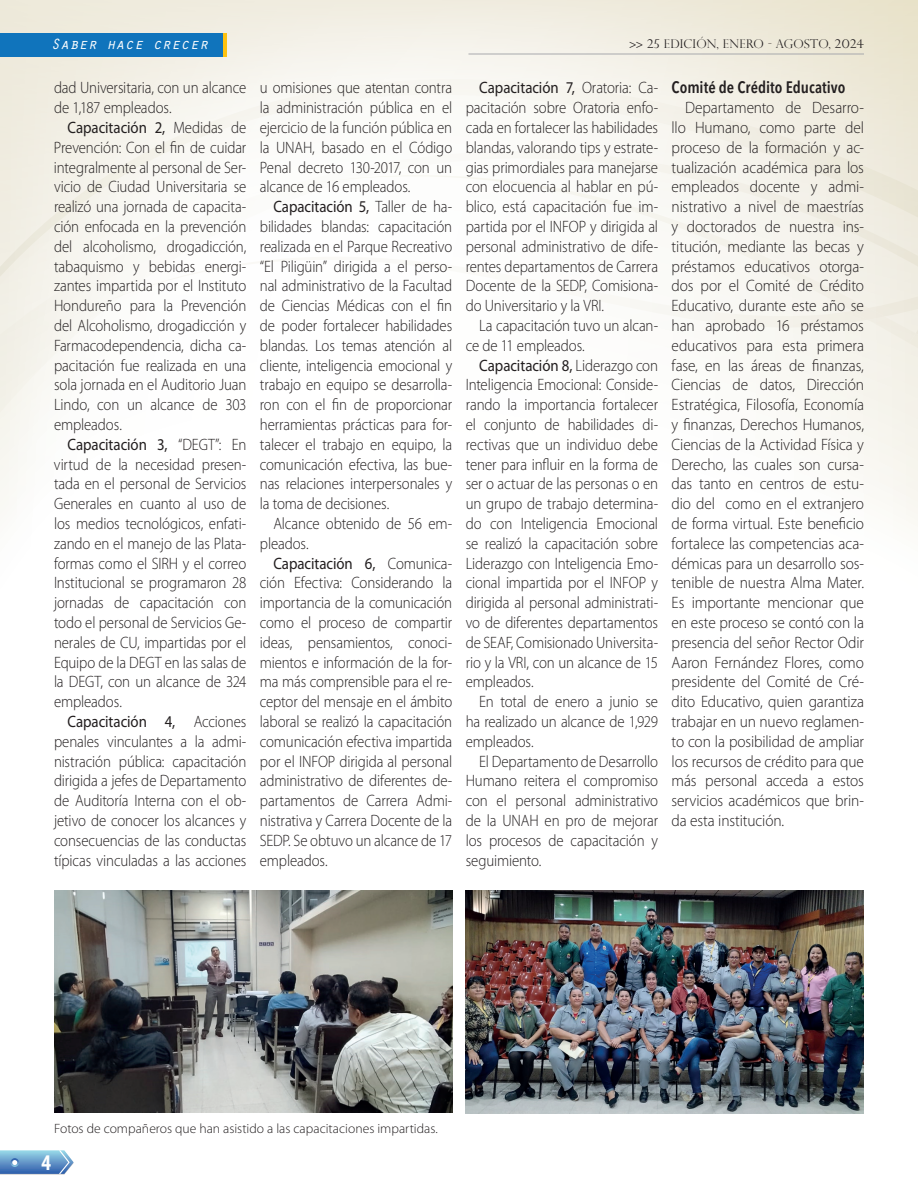
<style>
.page{position:relative;width:918px;height:1188px;background:#fff}
.page>*{position:absolute;margin:0;border:0;box-sizing:border-box;transform-origin:0 0}
.t1{font:700 condensed 22.5px "Myriad Pro";color:#fff}
.t2{font:300 16.5px/19.8px "Myriad Pro";letter-spacing:-.01em;color:#231f20;text-align:justify;scale:.9 1}
.t3{font:300 16.5px/19.8px "Myriad Pro";letter-spacing:-.01em;color:#231f20;text-align:justify;scale:.93 1}
.t4{font:600 condensed 16.5px "Avenir Next LT Pro";color:#231f20}
.t5{font:italic 15.45px "Orator Std";color:#fff}
.t6{font:300 13.5px "Myriad Pro";color:#231f20}
.t7{font:300 12px "Perpetua Titling";letter-spacing:.025em;color:#231f20}
.s1{font-weight:400}
</style>
<div class="page">
<svg style="left:0;top:0;width:918px;height:527px"></svg>
<div style="left:0;top:33px;width:223px;height:24px;background:#1074bc"></div>
<hr style="left:223px;top:33px;width:4px;height:24px;background:#fec210">
<svg style="left:0;top:1150px;width:74px;height:25px;background:#79a6cf"></svg>
<hr style="left:468px;top:54px;width:396px;height:1px;background:#a8a9ad">
<img style="left:466px;top:890px;width:398px;height:223px">
<img style="left:54px;top:890px;width:398px;height:222px">
<p class="t5" style="left:51px;top:33px;width:159px">Saber hace crecer</p>
<p class="t2" style="left:54px;top:78px;width:215px">dad Universitaria, con un alcance de 1,187 empleados.</p>
<p class="t2" style="left:54px;top:117px;width:215px;text-indent:13px"><span class="s1">Capacitación 2,</span> Medidas de Prevención: Con el fin de cuidar integralmente al personal de Ser&shy;vicio de Ciudad Universitaria se realizó una jornada de capacita&shy;ción enfocada en la prevención del alcoholismo, drogadicción, tabaquismo y bebidas energi&shy;zantes impartida por el Instituto Hondureño para la Prevención del Alcoholismo, drogadicción y Farmacodependencia, dicha ca&shy;pacitación fue realizada en una sola jornada en el Auditorio Juan Lindo, con un alcance de 303 empleados.</p>
<p class="t2" style="left:54px;top:434px;width:215px;text-indent:13px"><span class="s1">Capacitación 3,</span> “DEGT”: En virtud de la necesidad presen&shy;tada en el personal de Servicios Generales en cuanto al uso de los medios tecnológicos, enfati&shy;zando en el manejo de las Plata&shy;formas como el SIRH y el correo Institucional se programaron 28 jornadas de capacitación con todo el personal de Servicios Ge&shy;nerales de CU, impartidas por el Equipo de la DEGT en las salas de la DEGT, con un alcance de 324 empleados.</p>
<p class="t2" style="left:54px;top:711px;width:215px;text-indent:13px"><span class="s1">Capacitación 4,</span> Acciones penales vinculantes a la admi&shy;nistración pública: capacitación dirigida a jefes de Departamento de Auditoría Interna con el ob&shy;jetivo de conocer los alcances y consecuencias de las conductas típicas vinculadas a las acciones</p>
<p class="t2" style="left:260px;top:78px;width:215px">u omisiones que atentan contra la administración pública en el ejercicio de la función pública en la UNAH, basado en el Código Penal decreto 130-2017, con un alcance de 16 empleados.</p>
<p class="t2" style="left:260px;top:197px;width:215px;text-indent:14px"><span class="s1">Capacitación 5,</span> Taller de ha&shy;bilidades blandas: capacitación realizada en el Parque Recreativo “El Piligüin” dirigida a el perso&shy;nal administrativo de la Facultad de Ciencias Médicas con el fin de poder fortalecer habilidades blandas. Los temas atención al cliente, inteligencia emocional y trabajo en equipo se desarrolla&shy;ron con el fin de proporcionar herramientas prácticas para for&shy;talecer el trabajo en equipo, la comunicación efectiva, las bue&shy;nas relaciones interpersonales y la toma de decisiones.</p>
<p class="t2" style="left:260px;top:513px;width:215px;text-indent:13px">Alcance obtenido de 56 em&shy;pleados.</p>
<p class="t2" style="left:260px;top:553px;width:215px;text-indent:13px"><span class="s1">Capacitación 6,</span> Comunica&shy;ción Efectiva: Considerando la importancia de la comunicación como el proceso de compartir ideas, pensamientos, conoci&shy;mientos e información de la for&shy;ma más comprensible para el re&shy;ceptor del mensaje en el ámbito laboral se realizó la capacitación comunicación efectiva impartida por el INFOP dirigida al personal administrativo de diferentes de&shy;partamentos de Carrera Admi&shy;nistrativa y Carrera Docente de la SEDP. Se obtuvo un alcance de 17 empleados.</p>
<p class="t7" style="left:629px;top:36px;width:236px">&gt;&gt; 25 EDICIÓN, ENERO - AGOSTO, 2024</p>
<p class="t2" style="left:466px;top:78px;width:215px;text-indent:14px"><span class="s1">Capacitación 7,</span> Oratoria: Ca&shy;pacitación sobre Oratoria enfo&shy;cada en fortalecer las habilidades blandas, valorando tips y estrate&shy;gias primordiales para manejarse con elocuencia al hablar en pú&shy;blico, está capacitación fue im&shy;partida por el INFOP y dirigida al personal administrativo de dife&shy;rentes departamentos de Carrera Docente de la SEDP, Comisiona&shy;do Universitario y la VRI.</p>
<p class="t2" style="left:466px;top:315px;width:215px;text-indent:13px">La capacitación tuvo un alcan&shy;ce de 11 empleados.</p>
<p class="t2" style="left:466px;top:355px;width:215px;text-indent:13px"><span class="s1">Capacitación 8,</span> Liderazgo con Inteligencia Emocional: Conside&shy;rando la importancia fortalecer el conjunto de habilidades di&shy;rectivas que un individuo debe tener para influir en la forma de ser o actuar de las personas o en un grupo de trabajo determina&shy;do con Inteligencia Emocional se realizó la capacitación sobre Liderazgo con Inteligencia Emo&shy;cional impartida por el INFOP y dirigida al personal administrati&shy;vo de diferentes departamentos de SEAF, Comisionado Universita&shy;rio y la VRI, con un alcance de 15 empleados.</p>
<p class="t2" style="left:466px;top:692px;width:215px;text-indent:13px">En total de enero a junio se ha realizado un alcance de 1,929 empleados.</p>
<p class="t2" style="left:466px;top:751px;width:215px;text-indent:13px">El Departamento de Desarrollo Humano reitera el compromiso con el personal administrativo de la UNAH en pro de mejorar los procesos de capacitación y seguimiento.</p>
<p class="t4" style="left:672px;top:78px;width:175px">Comité de Crédito Educativo</p>
<p class="t3" style="left:672px;top:98px;width:208px;text-indent:14px">Departamento de Desarro&shy;llo Humano, como parte del proceso de la formación y ac&shy;tualización académica para los empleados docente y admi&shy;nistrativo a nivel de maestrías y doctorados de nuestra ins&shy;titución, mediante las becas y préstamos educativos otorga&shy;dos por el Comité de Crédito Educativo, durante este año se han aprobado 16 préstamos educativos para esta primera fase, en las áreas de finanzas, Ciencias de datos, Dirección Estratégica, Filosofía, Economía y finanzas, Derechos Humanos, Ciencias de la Actividad Física y Derecho, las cuales son cursa&shy;das tanto en centros de estu&shy;dio del como en el extranjero de forma virtual. Este beneficio fortalece las competencias aca&shy;démicas para un desarrollo sos&shy;tenible de nuestra Alma Mater.<br>Es importante mencionar que en este proceso se contó con la presencia del señor Rector Odir Aaron Fernández Flores, como presidente del Comité de Cré&shy;dito Educativo, quien garantiza trabajar en un nuevo reglamen&shy;to con la posibilidad de ampliar los recursos de crédito para que más personal acceda a estos servicios académicos que brin&shy;da esta institución.</p>
<p class="t6" style="left:54px;top:1120px;width:386px">Fotos de compañeros que han asistido a las capacitaciones impartidas.</p>
<h1 class="t1" style="left:42px;top:1148px;width:11px">4</h1>
</div>
